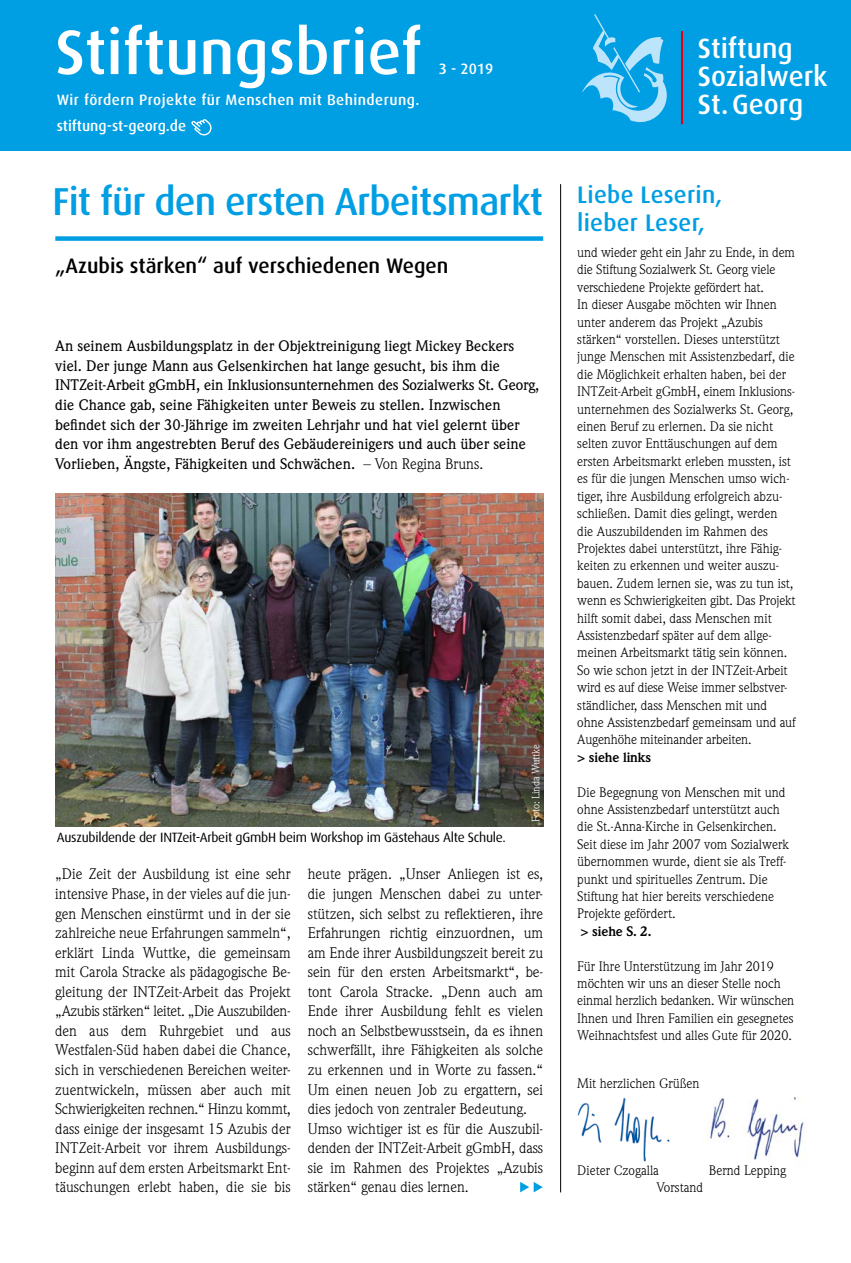
<style>
.page{position:relative;width:851px;height:1263px;background:#fff}
.page>*{position:absolute;margin:0;border:0;box-sizing:border-box;transform-origin:0 0}
.t1{font:500 63px "Dax";color:#fff}
.t2{font:500 39px "Dax";letter-spacing:-.02em;color:#009ee3}
.t3{font:500 27.9px/27.8px "Dax";color:#fff}
.t4{font:500 24px/28.5px "Dax";letter-spacing:.01em;color:#009ee3}
.t5{font:500 21px "Dax";color:#000}
.t6{font:15px/19.5px "Weidemann";color:#000;text-align:justify}
.t7{font:500 15px/19.5px "Weidemann";color:#000}
.t8{font:500 15px/26.2px "Dax";letter-spacing:.03em;color:#fff}
.t9{font:13.5px/17.4px "Weidemann";color:#000}
.t10{font:13.5px "Dax";letter-spacing:-.02em;color:#000}
.t11{font:700 13.5px "Weidemann";letter-spacing:-.01em;color:#000}
.t12{font:10.5px "Weidemann";letter-spacing:-.01em;color:#fff}
.s1{font-weight:400}
</style>
<div class="page">
<img style="left:708px;top:1098px;width:98px;height:62px">
<img style="left:577px;top:1097px;width:93px;height:65px">
<div style="left:0;top:0;width:850px;height:151px;background:#009ee3"></div>
<svg style="left:582px;top:14px;width:85px;height:108px"></svg>
<hr style="left:680px;top:31px;width:3px;height:93px;background:#e3000f">
<hr style="left:579px;top:31px;width:1px;height:93px;background:#e3000f">
<svg style="left:191px;top:119px;width:21px;height:17px"></svg>
<hr style="left:560px;top:184px;width:1px;height:1008px;background:#000">
<svg style="left:520px;top:1182px;width:22px;height:10px"></svg>
<div style="left:55px;top:236px;width:488px;height:5px;background:#009ee3"></div>
<img style="left:55px;top:494px;width:488px;height:332px">
<h1 class="t1" style="left:55px;top:17px;width:368px">Stiftungsbrief</h1>
<p class="t8" style="left:57px;top:87px;width:364px">Wir fördern Projekte für Menschen mit Behinderung. stiftung-st-georg.de</p>
<p class="t8" style="left:439px;top:56px;width:56px">3 - 2019</p>
<h2 class="t2" style="left:52px;top:180px;width:492px">Fit für den ersten Arbeitsmarkt</h2>
<h3 class="t5" style="left:55px;top:254px;width:394px">„Azubis stärken“ auf verschiedenen Wegen</h3>
<p class="t7" style="left:55px;top:336px;width:485px">An seinem Ausbildungsplatz in der Objektreinigung liegt Mickey Beckers viel. Der junge Mann aus Gelsenkirchen hat lange gesucht, bis ihm die INTZeit-Arbeit gGmbH, ein Inklusionsunternehmen des Sozialwerks St. Georg, die Chance gab, seine Fähigkeiten unter Beweis zu stellen. Inzwischen befindet sich der 30-Jährige im zweiten Lehrjahr und hat viel gelernt über den vor ihm angestrebten Beruf des Gebäudereinigers und auch über seine Vorlieben, Ängste, Fähigkeiten und Schwächen. <span class="s1">– Von Regina Bruns.</span></p>
<p class="t10" style="left:57px;top:830px;width:450px">Auszubildende der INTZeit-Arbeit gGmbH beim Workshop im Gästehaus Alte Schule.</p>
<p class="t12" style="left:529px;top:822px;width:80px;rotate:-90deg">Foto: Linda Wuttke</p>
<p class="t6" style="left:55px;top:864px;width:237px">„Die Zeit der Ausbildung ist eine sehr intensive Phase, in der vieles auf die jun&shy;gen Menschen einstürmt und in der sie zahlreiche neue Erfahrungen sammeln“, erklärt Linda Wuttke, die gemeinsam mit Carola Stracke als pädagogische Be&shy;gleitung der INTZeit-Arbeit das Projekt „Azubis stärken“ leitet. „Die Auszubilden&shy;den aus dem Ruhrgebiet und aus Westfalen-Süd haben dabei die Chance, sich in verschiedenen Bereichen weiter&shy;zuentwickeln, müssen aber auch mit Schwierigkeiten rechnen.“ Hinzu kommt, dass einige der insgesamt 15 Azubis der INTZeit-Arbeit vor ihrem Ausbildungs&shy;beginn auf dem ersten Arbeitsmarkt Ent&shy;täuschungen erlebt haben, die sie bis</p>
<p class="t6" style="left:308px;top:864px;width:237px;text-align:left">heute prägen. „Unser Anliegen ist es, die jungen Menschen dabei zu unter&shy;stützen, sich selbst zu reflektieren, ihre Erfahrungen richtig einzuordnen, um am Ende ihrer Ausbildungszeit bereit zu sein für den ersten Arbeitsmarkt“, be&shy;tont Carola Stracke. „Denn auch am Ende ihrer Ausbildung fehlt es vielen noch an Selbstbewusstsein, da es ihnen schwerfällt, ihre Fähigkeiten als solche zu erkennen und in Worte zu fassen.“ Um einen neuen Job zu ergattern, sei dies jedoch von zentraler Bedeutung.<br>Umso wichtiger ist es für die Auszubil&shy;denden der INTZeit-Arbeit gGmbH, dass sie im Rahmen des Projektes „Azubis stärken“ genau dies lernen.</p>
<h3 class="t3" style="left:697px;top:35px;width:131px">Stiftung<br>Sozialwerk<br>St. Georg</h3>
<h3 class="t4" style="left:577px;top:180px;width:147px">Liebe Leserin, lieber Leser,</h3>
<p class="t9" style="left:577px;top:244px;width:220px">und wieder geht ein Jahr zu Ende, in dem die Stiftung Sozialwerk St. Georg viele verschiedene Projekte gefördert hat.<br>In dieser Ausgabe möchten wir Ihnen unter anderem das Projekt „Azubis stärken“ vorstellen. Dieses unterstützt junge Menschen mit Assistenzbedarf, die die Möglichkeit erhalten haben, bei der INTZeit-Arbeit gGmbH, einem Inklusions&shy;unternehmen des Sozialwerks St. Georg, einen Beruf zu erlernen. Da sie nicht selten zuvor Enttäuschungen auf dem ersten Arbeitsmarkt erleben mussten, ist es für die jungen Menschen umso wich&shy;tiger, ihre Ausbildung erfolgreich abzu&shy;schließen. Damit dies gelingt, werden die Auszubildenden im Rahmen des Projektes dabei unterstützt, ihre Fähig&shy;keiten zu erkennen und weiter auszu&shy;bauen. Zudem lernen sie, was zu tun ist, wenn es Schwierigkeiten gibt. Das Projekt hilft somit dabei, dass Menschen mit Assistenzbedarf später auf dem allge&shy;meinen Arbeitsmarkt tätig sein können.<br>So wie schon jetzt in der INTZeit-Arbeit wird es auf diese Weise immer selbstver&shy;ständlicher, dass Menschen mit und ohne Assistenzbedarf gemeinsam und auf Augenhöhe miteinander arbeiten.</p>
<p class="t11" style="left:577px;top:749px;width:76px">&gt; siehe links</p>
<p class="t9" style="left:577px;top:783px;width:213px">Die Begegnung von Menschen mit und ohne Assistenzbedarf unterstützt auch die St.-Anna-Kirche in Gelsenkirchen.<br>Seit diese im Jahr 2007 vom Sozialwerk übernommen wurde, dient sie als Treff&shy;punkt und spirituelles Zentrum. Die Stiftung hat hier bereits verschiedene Projekte gefördert.</p>
<p class="t11" style="left:580px;top:923px;width:72px">&gt; siehe S. 2.</p>
<p class="t9" style="left:577px;top:957px;width:218px">Für Ihre Unterstützung im Jahr 2019 möchten wir uns an dieser Stelle noch einmal herzlich bedanken. Wir wünschen Ihnen und Ihren Familien ein gesegnetes Weihnachtsfest und alles Gute für 2020.</p>
<p class="t9" style="left:577px;top:1074px;width:124px">Mit herzlichen Grüßen</p>
<p class="t9" style="left:577px;top:1161px;width:83px">Dieter Czogalla</p>
<p class="t9" style="left:708px;top:1161px;width:79px">Bernd Lepping</p>
<p class="t9" style="left:656px;top:1179px;width:48px">Vorstand</p>
</div>
